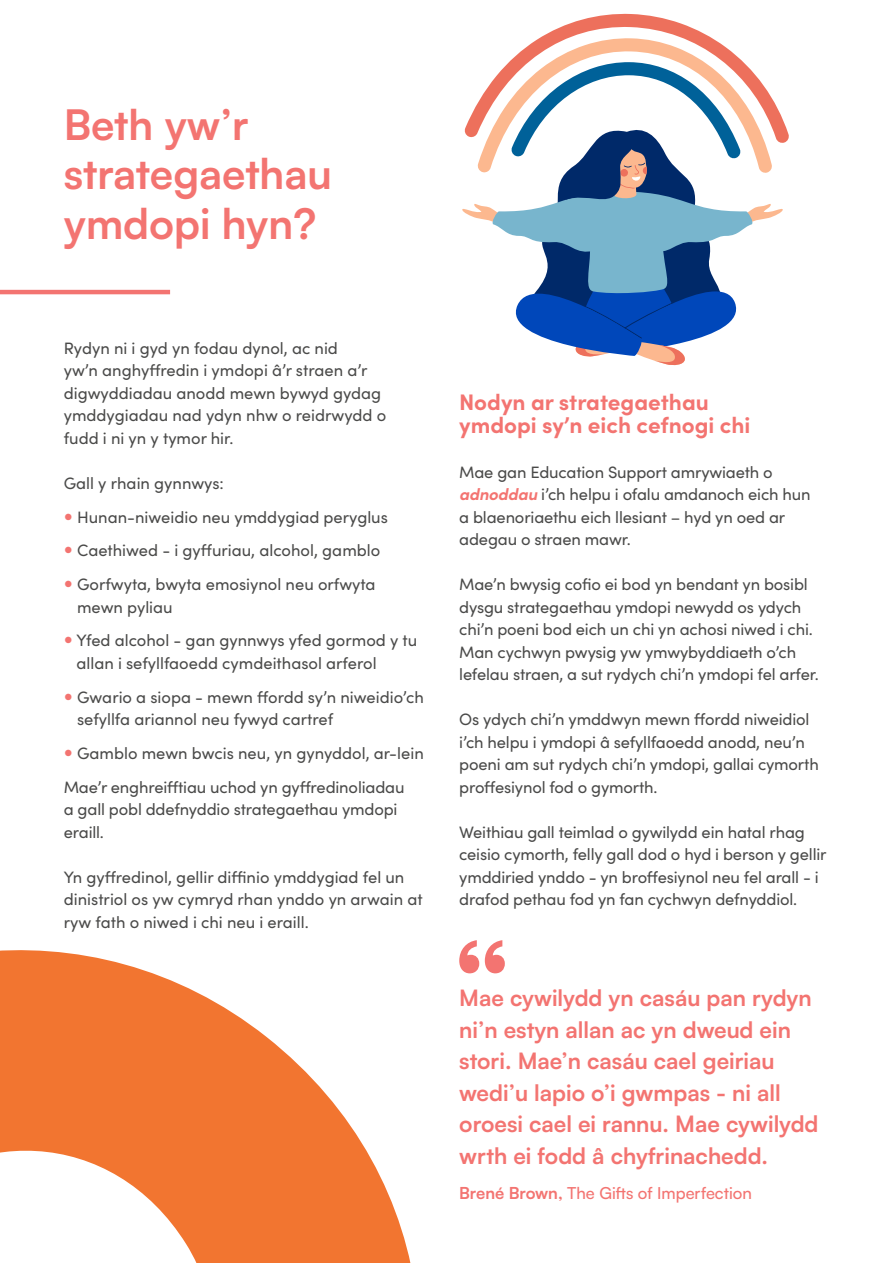
<style>
.page{position:relative;width:893px;height:1263px;background:#fff}
.page>*{position:absolute;margin:0;border:0;box-sizing:border-box;transform-origin:0 0}
.t1{font:700 42px/49.5px "Satoshi";color:#f37471}
.t2{font:700 22.5px/31.5px "Satoshi";color:#f37471}
.t3{font:700 22.5px/22.5px "Sofia Pro";color:#f37471}
.t4{font:16.5px/22.5px "Sofia Pro";letter-spacing:-.01em;color:#4a4a49}
.t5{font:500 16.5px "Satoshi";color:#f37471}
.s1{font-weight:700;font-style:italic;color:#f37471}
.s2{font-weight:700}
</style>
<div class="page">
<hr style="left:0;top:290px;width:170px;height:4px;background:#f37471">
<svg style="left:0;top:950px;width:411px;height:313px;fill:#f27530"></svg>
<svg style="left:462px;top:13px;width:327px;height:353px"></svg>
<svg style="left:459px;top:940px;width:46px;height:33px"></svg>
<p class="t1" style="left:64px;top:97px;width:270px">Beth yw’r strategaethau ymdopi hyn?</p>
<p class="t4" style="left:64px;top:336px;width:324px">Rydyn ni i gyd yn fodau dynol, ac nid<br>yw’n anghyffredin i ymdopi â’r straen a’r digwyddiadau anodd mewn bywyd gydag ymddygiadau nad ydyn nhw o reidrwydd o fudd i ni yn y tymor hir.</p>
<p class="t4" style="left:64px;top:471px;width:162px">Gall y rhain gynnwys:</p>
<p class="t4" style="left:77px;top:505px;width:312px">Hunan-niweidio neu ymddygiad peryglus</p>
<p class="t4" style="left:77px;top:538px;width:305px">Caethiwed - i gyffuriau, alcohol, gamblo</p>
<p class="t4" style="left:77px;top:572px;width:300px">Gorfwyta, bwyta emosiynol neu orfwyta mewn pyliau</p>
<p class="t4" style="left:76px;top:628px;width:342px">Yfed alcohol - gan gynnwys yfed gormod y tu allan i sefyllfaoedd cymdeithasol arferol</p>
<p class="t4" style="left:77px;top:685px;width:348px">Gwario a siopa - mewn ffordd sy’n niweidio’ch sefyllfa ariannol neu fywyd cartref</p>
<p class="t4" style="left:77px;top:741px;width:348px">Gamblo mewn bwcis neu, yn gynyddol, ar-lein</p>
<p class="t4" style="left:64px;top:775px;width:342px">Mae’r enghreifftiau uchod yn gyffredinoliadau a gall pobl ddefnyddio strategaethau ymdopi eraill.</p>
<p class="t4" style="left:64px;top:865px;width:360px">Yn gyffredinol, gellir diffinio ymddygiad fel un dinistriol os yw cymryd rhan ynddo yn arwain at ryw fath o niwed i chi neu i eraill.</p>
<p class="t3" style="left:459px;top:389px;width:293px">Nodyn ar strategaethau ymdopi sy’n eich cefnogi chi</p>
<p class="t4" style="left:459px;top:460px;width:353px">Mae gan Education Support amrywiaeth o <span class="s1">adnoddau</span> i’ch helpu i ofalu amdanoch eich hun a blaenoriaethu eich llesiant – hyd yn oed ar adegau o straen mawr.</p>
<p class="t4" style="left:459px;top:572px;width:361px">Mae’n bwysig cofio ei bod yn bendant yn bosibl dysgu strategaethau ymdopi newydd os ydych chi’n poeni bod eich un chi yn achosi niwed i chi.<br>Man cychwyn pwysig yw ymwybyddiaeth o’ch lefelau straen, a sut rydych chi’n ymdopi fel arfer.</p>
<p class="t4" style="left:459px;top:707px;width:361px">Os ydych chi’n ymddwyn mewn ffordd niweidiol i’ch helpu i ymdopi â sefyllfaoedd anodd, neu’n poeni am sut rydych chi’n ymdopi, gallai cymorth proffesiynol fod o gymorth.</p>
<p class="t4" style="left:459px;top:820px;width:369px">Weithiau gall teimlad o gywilydd ein hatal rhag ceisio cymorth, felly gall dod o hyd i berson y gellir ymddiried ynddo - yn broffesiynol neu fel arall - i drafod pethau fod yn fan cychwyn defnyddiol.</p>
<p class="t2" style="left:459px;top:981px;width:361px">Mae cywilydd yn casáu pan rydyn ni’n estyn allan ac yn dweud ein stori. Mae’n casáu cael geiriau wedi’u lapio o’i gwmpas - ni all oroesi cael ei rannu. Mae cywilydd wrth ei fodd â chyfrinachedd.</p>
<p class="t5" style="left:459px;top:1182px;width:294px"><span class="s2">Brené Brown,</span> The Gifts of Imperfection</p>
</div>
